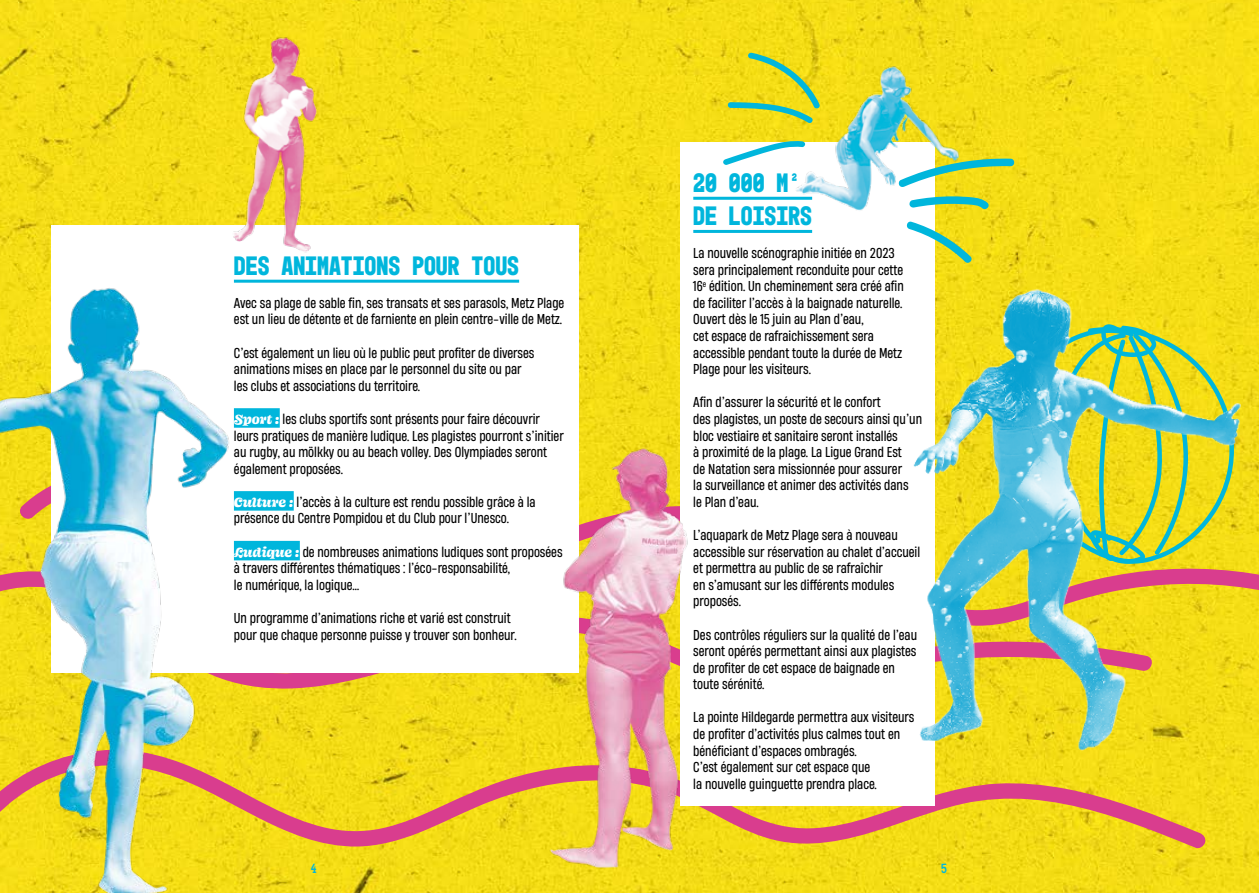
<style>
.page{position:relative;width:1259px;height:893px;background:#fff}
.page>*{position:absolute;margin:0;border:0;box-sizing:border-box;transform-origin:0 0}
.texte_courant{font:700 27px/33.2px "Mono 45 Headline";color:#00b6dc}
.texte_courant-2{font:13.5px/16.6px "Heading Now 54";color:#000}
.t1{font:13.5px "Mono 45 Headline";color:#00b6dc}
.s1{font-family:"Ohno Blazeface 12 Point";font-style:italic;color:#fff}
</style>
<div class="page">
<img style="left:0;top:0;width:1259px;height:893px">
<svg style="left:233px;top:673px;width:302px;height:19px;background:#eaad37"></svg>
<svg style="left:233px;top:749px;width:580px;height:100px;background:#edc029"></svg>
<div style="left:51px;top:225px;width:527px;height:448px;background:#fff"></div>
<hr style="left:234px;top:280px;width:285px;height:3px;background:#00b6dc">
<div style="left:234px;top:408px;width:46px;height:20px;background:#00b6dc"></div>
<div style="left:234px;top:491px;width:60px;height:20px;background:#00b6dc"></div>
<div style="left:234px;top:541px;width:66px;height:19px;background:#00b6dc"></div>
<div style="left:680px;top:142px;width:255px;height:663px;background:#fff"></div>
<hr style="left:693px;top:230px;width:119px;height:3px;background:#00b6dc">
<img style="left:215px;top:17px;width:125px;height:236px">
<img style="left:0;top:258px;width:233px;height:635px">
<img style="left:790px;top:48px;width:23px;height:152px">
<svg style="left:790px;top:53px;width:23px;height:72px;background:#c0d33d"></svg>
<svg style="left:790px;top:140px;width:15px;height:25px"></svg>
<img style="left:535px;top:0;width:255px;height:893px">
<img style="left:813px;top:0;width:436px;height:893px">
<p class="texte_courant" style="left:234px;top:249px;width:287px">DES ANIMATIONS POUR TOUS</p>
<p class="texte_courant-2" style="left:234px;top:294px;width:332px">Avec sa plage de sable fin, ses transats et ses parasols, Metz Plage est un lieu de détente et de farniente en plein centre-ville de Metz.</p>
<p class="texte_courant-2" style="left:234px;top:344px;width:302px">C’est également un lieu où le public peut profiter de diverses animations mises en place par le personnel du site ou par les clubs et associations du territoire.</p>
<p class="texte_courant-2" style="left:234px;top:410px;width:331px"><span class="s1">Sport :</span> les clubs sportifs sont présents pour faire découvrir leurs pratiques de manière ludique. Les plagistes pourront s’initier au rugby, au mölkky ou au beach volley. Des Olympiades seront également proposées.</p>
<p class="texte_courant-2" style="left:234px;top:493px;width:303px"><span class="s1">Culture :</span> l’accès à la culture est rendu possible grâce à la présence du Centre Pompidou et du Club pour l’Unesco.</p>
<p class="texte_courant-2" style="left:234px;top:543px;width:330px"><span class="s1">Ludique :</span> de nombreuses animations ludiques sont proposées à travers différentes thématiques : l’éco-responsabilité,<br>le numérique, la logique…</p>
<p class="texte_courant-2" style="left:234px;top:609px;width:284px">Un programme d’animations riche et varié est construit pour que chaque personne puisse y trouver son bonheur.</p>
<p class="texte_courant" style="left:693px;top:166px;width:120px">20 000 M²<br>DE LOISIRS</p>
<p class="texte_courant-2" style="left:693px;top:244px;width:212px">La nouvelle scénographie initiée en 2023 sera principalement reconduite pour cette 16<sup>e</sup> édition. Un cheminement sera créé afin de faciliter l’accès à la baignade naturelle.<br>Ouvert dès le 15 juin au Plan d’eau,<br>cet espace de rafraichissement sera accessible pendant toute la durée de Metz Plage pour les visiteurs.</p>
<p class="texte_courant-2" style="left:693px;top:394px;width:189px">Afin d’assurer la sécurité et le confort</p>
<p class="texte_courant-2" style="left:693px;top:410px;width:230px">des plagistes, un poste de secours ainsi qu’un bloc vestiaire et sanitaire seront installés</p>
<p class="texte_courant-2" style="left:693px;top:443px;width:210px">à proximité de la plage. La Ligue Grand Est</p>
<p class="texte_courant-2" style="left:693px;top:460px;width:217px">de Natation sera missionnée pour assurer la surveillance et animer des activités dans le Plan d’eau.</p>
<p class="texte_courant-2" style="left:693px;top:526px;width:228px">L’aquapark de Metz Plage sera à nouveau accessible sur réservation au chalet d’accueil et permettra au public de se rafraîchir<br>en s’amusant sur les différents modules proposés.</p>
<p class="texte_courant-2" style="left:693px;top:626px;width:225px">Des contrôles réguliers sur la qualité de l’eau seront opérés permettant ainsi aux plagistes de profiter de cet espace de baignade en toute sérénité.</p>
<p class="texte_courant-2" style="left:693px;top:709px;width:223px">La pointe Hildegarde permettra aux visiteurs de profiter d’activités plus calmes tout en bénéficiant d’espaces ombragés.</p>
<p class="texte_courant-2" style="left:693px;top:758px;width:185px">C’est également sur cet espace que la nouvelle guinguette prendra place.</p>
<p class="t1" style="left:311px;top:860px;width:7px">4</p>
<p class="t1" style="left:941px;top:860px;width:7px">5</p>
</div>
